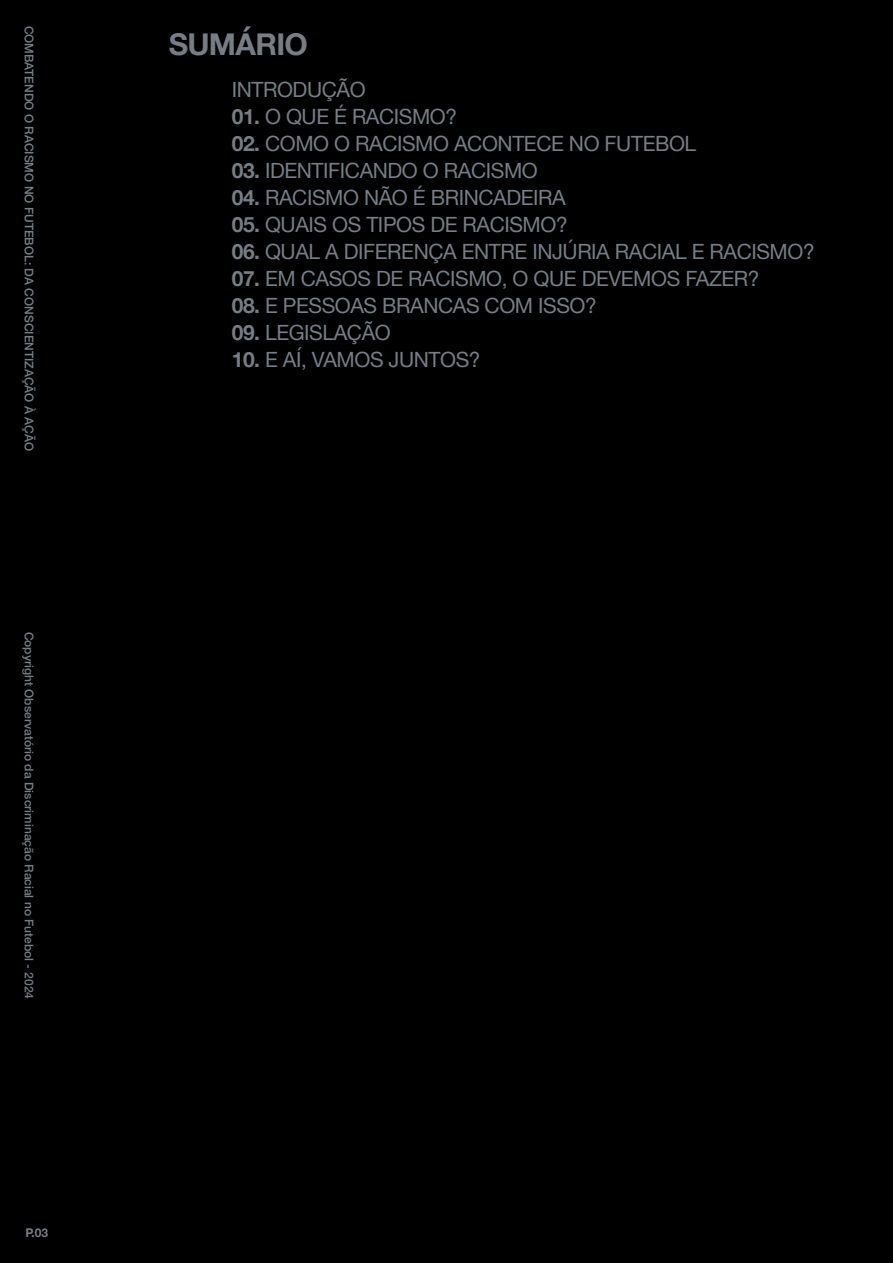
<style>
.page{position:relative;width:893px;height:1263px;background:#000}
.page>*{position:absolute;margin:0;border:0;box-sizing:border-box;transform-origin:0 0}
.t1{font:700 30px "Helvetica Neue";letter-spacing:-.025em;color:#767d85}
.t2{font:21px "Helvetica Neue";letter-spacing:-.02em;color:#767d85}
.t3{font:500 12px "Helvetica Neue";color:#767d85}
.t4{font:700 12px "Helvetica Neue";color:#767d85}
.s1{font-weight:700}
</style>
<div class="page">
<p class="t3" style="left:39px;top:26px;width:427px;rotate:90deg">COMBATENDO O RACISMO NO FUTEBOL: DA CONSCIENTIZAÇÃO À AÇÃO</p>
<p class="t3" style="left:39px;top:631px;width:369px;rotate:90deg">Copyright Observatório da Discriminação Racial no Futebol - 2024</p>
<p class="t4" style="left:26px;top:1223px;width:24px">P.03</p>
<h1 class="t1" style="left:169px;top:21px;width:141px">SUMÁRIO</h1>
<p class="t2" style="left:232px;top:75px;width:135px">INTRODUÇÃO</p>
<p class="t2" style="left:232px;top:102px;width:227px"><span class="s1">01.</span> O QUE É RACISMO?</p>
<p class="t2" style="left:232px;top:129px;width:466px"><span class="s1">02.</span> COMO O RACISMO ACONTECE NO FUTEBOL</p>
<p class="t2" style="left:232px;top:156px;width:308px"><span class="s1">03.</span> IDENTIFICANDO O RACISMO</p>
<p class="t2" style="left:232px;top:183px;width:335px"><span class="s1">04.</span> RACISMO NÃO É BRINCADEIRA</p>
<p class="t2" style="left:232px;top:210px;width:337px"><span class="s1">05.</span> QUAIS OS TIPOS DE RACISMO?</p>
<p class="t2" style="left:232px;top:237px;width:584px"><span class="s1">06.</span> QUAL A DIFERENÇA ENTRE INJÚRIA RACIAL E RACISMO?</p>
<p class="t2" style="left:232px;top:264px;width:529px"><span class="s1">07.</span> EM CASOS DE RACISMO, O QUE DEVEMOS FAZER?</p>
<p class="t2" style="left:232px;top:291px;width:367px"><span class="s1">08.</span> E PESSOAS BRANCAS COM ISSO?</p>
<p class="t2" style="left:232px;top:318px;width:161px"><span class="s1">09.</span> LEGISLAÇÃO</p>
<p class="t2" style="left:232px;top:345px;width:250px"><span class="s1">10.</span> E AÍ, VAMOS JUNTOS?</p>
</div>
